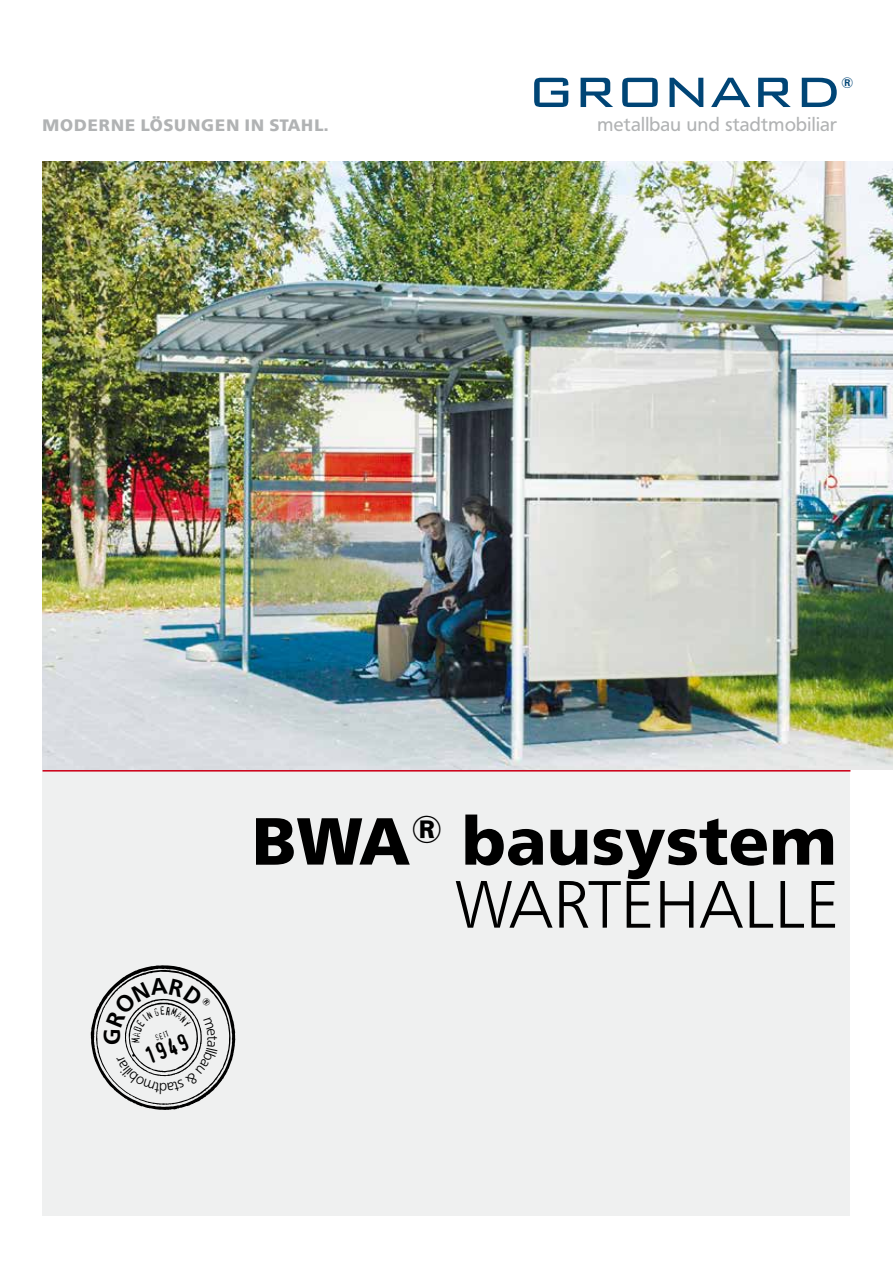
<style>
.page{position:relative;width:893px;height:1263px;background:#fff}
.page>*{position:absolute;margin:0;border:0;box-sizing:border-box;transform-origin:0 0}
.t1{font:900 66px/63px "Frutiger BQ";letter-spacing:.01em;color:#000;text-align:right}
.t2{font:23.4px "Confidential";color:#000}
.t3{font:18.75px "Frutiger BQ";letter-spacing:.02em;color:#b1b3b4}
.t4{font:900 16.5px "Frutiger BQ";letter-spacing:.05em;color:#b1b3b4}
.t5{font:700 15px "Frutiger BQ";color:#004576}
.t6{font:300 14.7px "Frutiger BQ";color:#000}
.t7{font:8.25px "Confidential";color:#000}
.s1{font-weight:300}
</style>
<div class="page">
<div style="left:43px;top:162px;width:807px;height:1054px;background:#eff0f0"></div>
<svg style="left:534px;top:78px;width:34px;height:29px"></svg>
<svg style="left:581px;top:78px;width:32px;height:29px"></svg>
<svg style="left:622px;top:78px;width:36px;height:29px"></svg>
<svg style="left:669px;top:78px;width:34px;height:29px"></svg>
<svg style="left:711px;top:78px;width:39px;height:29px"></svg>
<svg style="left:758px;top:78px;width:33px;height:29px"></svg>
<svg style="left:802px;top:78px;width:35px;height:29px"></svg>
<hr style="left:43px;top:769px;width:807px;height:3px;background:#cd071e">
<img style="left:43px;top:162px;width:850px;height:608px">
<svg style="left:91px;top:965px;width:144px;height:145px"></svg>
<p class="t5" style="left:841px;top:74px;width:14px">®</p>
<p class="t4" style="left:43px;top:116px;width:287px">MODERNE LÖSUNGEN IN STAHL.</p>
<p class="t3" style="left:597px;top:114px;width:241px">metallbau und stadtmobiliar</p>
<h1 class="t1" style="left:252px;top:810px;width:586px">BWA<sup>®</sup> BAUSYSTEM<br><span class="s1">WARTEHALLE</span></h1>
<p class="t7" style="left:154px;top:1035px;width:16px;rotate:-20deg">seit</p>
<p class="t2" style="left:142px;top:1048px;width:48px;rotate:-20deg">1949</p>
<p class="t6" style="left:221px;top:1036px;width:6px;rotate:90deg">T</p>
</div>
